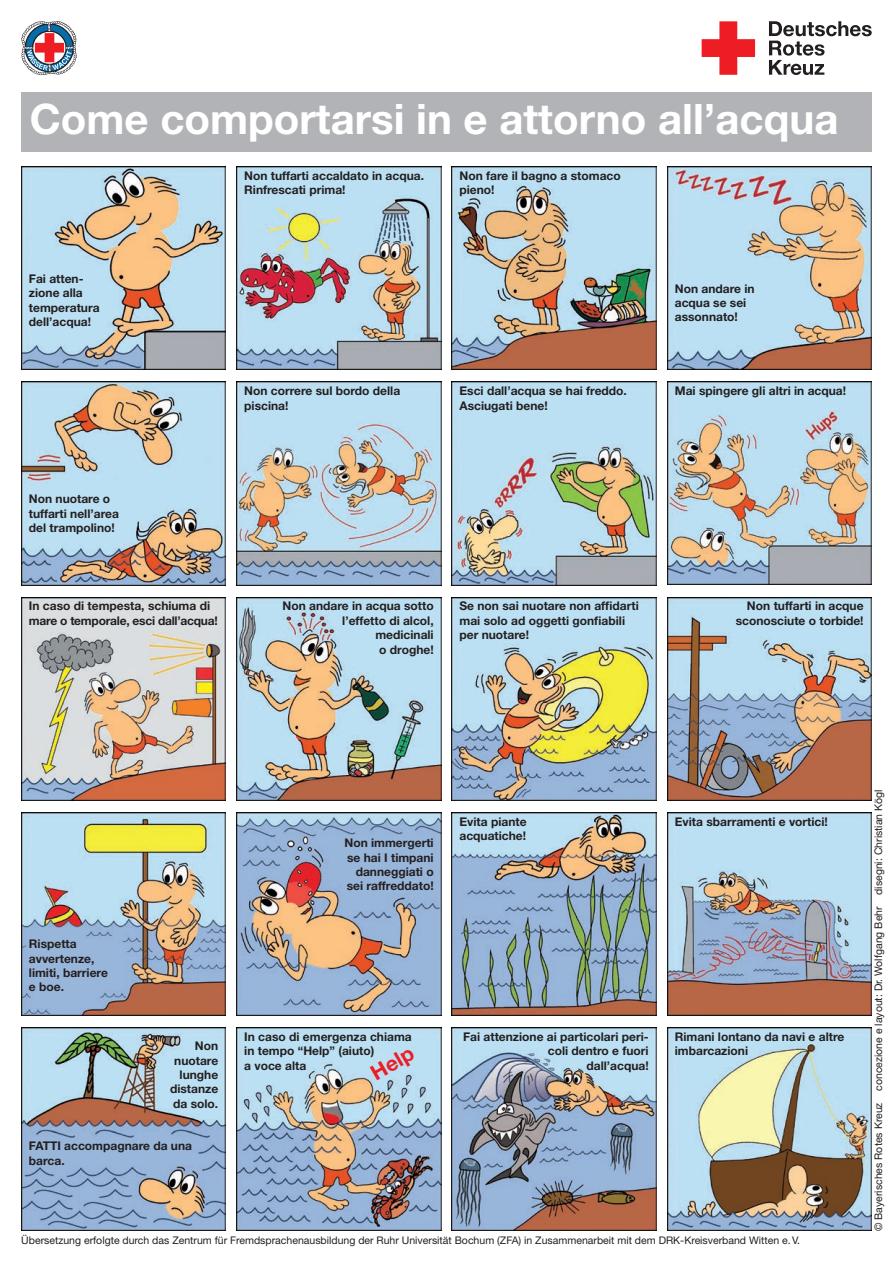
<style>
.page{position:relative;width:893px;height:1263px;background:#fff}
.page>*{position:absolute;margin:0;border:0;box-sizing:border-box;transform-origin:0 0}
.Head{font:700 42px "Helvetica Neue LT";color:#fff}
.Hilfe{font:700 21px "Helvetica Neue LT";color:#ee1d23}
.Body{font:700 12px/14.4px "Helvetica Neue LT";color:#231f20}
.Body-2{font:700 12px/14.4px "Helvetica Neue LT";letter-spacing:-.02em;color:#231f20}
.t1{font:10.5px "Helvetica Neue LT";color:#231f20}
</style>
<div class="page">
<svg style="left:702px;top:21px;width:53px;height:54px"></svg>
<svg style="left:769px;top:21px;width:103px;height:54px"></svg>
<svg style="left:21px;top:21px;width:56px;height:55px"></svg>
<img style="left:21px;top:167px;width:205px;height:203px">
<img style="left:237px;top:167px;width:204px;height:203px">
<img style="left:452px;top:167px;width:204px;height:203px">
<img style="left:667px;top:167px;width:205px;height:203px">
<img style="left:21px;top:382px;width:205px;height:203px">
<img style="left:237px;top:382px;width:204px;height:203px">
<img style="left:452px;top:382px;width:204px;height:203px">
<img style="left:667px;top:381px;width:205px;height:203px">
<img style="left:21px;top:597px;width:205px;height:203px">
<img style="left:237px;top:597px;width:204px;height:203px">
<img style="left:452px;top:597px;width:204px;height:203px">
<img style="left:667px;top:597px;width:205px;height:203px">
<img style="left:21px;top:812px;width:205px;height:203px">
<img style="left:237px;top:812px;width:204px;height:203px">
<img style="left:452px;top:812px;width:204px;height:203px">
<img style="left:667px;top:812px;width:205px;height:203px">
<img style="left:21px;top:1028px;width:205px;height:203px">
<img style="left:237px;top:1028px;width:204px;height:203px">
<img style="left:452px;top:1028px;width:204px;height:203px">
<img style="left:667px;top:1028px;width:205px;height:203px">
<div style="left:21px;top:92px;width:851px;height:60px;background:#b2b3b7"></div>
<p class="Head" style="left:30px;top:93px;width:810px">Come comportarsi in e attorno all’acqua</p>
<p class="Body" style="left:29px;top:271px;width:72px">Fai atten&shy;zione alla temperatura dell’acqua!</p>
<p class="Body" style="left:29px;top:491px;width:91px">Non nuotare o tuffarti nell’area del trampolino!</p>
<p class="Body" style="left:244px;top:168px;width:181px">Non tuffarti accaldato in acqua.<br>Rinfrescati prima!</p>
<p class="Body" style="left:459px;top:168px;width:163px">Non fare il bagno a stomaco pieno!</p>
<p class="Body" style="left:675px;top:281px;width:81px">Non andare in acqua se sei assonnato!</p>
<p class="Body" style="left:244px;top:383px;width:157px">Non correre sul bordo della piscina!</p>
<p class="Body" style="left:459px;top:383px;width:169px">Esci dall’acqua se hai freddo.<br>Asciugati bene!</p>
<p class="Body" style="left:675px;top:383px;width:173px">Mai spingere gli altri in acqua!</p>
<p class="Body-2" style="left:29px;top:599px;width:190px">In caso di tempesta, schiuma di mare o temporale, esci dall’acqua!</p>
<p class="Body" style="left:283px;top:599px;width:153px;text-align:right">Non andare in acqua sotto l’effetto di alcol, medicinali<br>o droghe!</p>
<p class="Body" style="left:459px;top:599px;width:181px">Se non sai nuotare non affidarti mai solo ad oggetti gonfiabili per nuotare!</p>
<p class="Body" style="left:736px;top:599px;width:129px;text-align:right">Non tuffarti in acque sconosciute o torbide!</p>
<p class="Body" style="left:29px;top:936px;width:81px">Rispetta avvertenze, limiti, barriere e boe.</p>
<p class="Body" style="left:344px;top:835px;width:91px;text-align:right">Non immergerti se hai I timpani danneggiati o sei raffreddato!</p>
<p class="Body" style="left:170px;top:1038px;width:50px;text-align:right">Non nuotare lunghe distanze da solo.</p>
<p class="Body" style="left:244px;top:1029px;width:169px">In caso di emergenza chiama in tempo “Help” (aiuto)<br>a voce alta</p>
<p class="Hilfe" style="left:366px;top:1063px;width:47px;rotate:-30deg">Help</p>
<p class="Body" style="left:29px;top:1138px;width:165px">FATTI accompagnare da una barca.</p>
<p class="Body" style="left:459px;top:814px;width:69px">Evita piante acquatiche!</p>
<p class="Body" style="left:675px;top:814px;width:155px">Evita sbarramenti e vortici!</p>
<p class="Body" style="left:463px;top:1029px;width:187px;text-align:right">Fai attenzione ai particolari peri&shy;coli dentro e fuori<br>dall’acqua!</p>
<p class="Body" style="left:675px;top:1029px;width:171px">Rimani lontano da navi e altre imbarcazioni</p>
<p class="t1" style="left:21px;top:1233px;width:780px">Übersetzung erfolgte durch das Zentrum für Fremdsprachenausbildung der Ruhr Universität Bochum (ZFA) in Zusammenarbeit mit dem DRK-Kreisverband Witten e.V.</p>
<p class="t1" style="left:872px;top:1231px;width:443px;rotate:-90deg">© Bayerisches Rotes Kreuz concezione e layout: Dr. Wolfgang Behr disegni: Christian Kögl</p>
</div>
